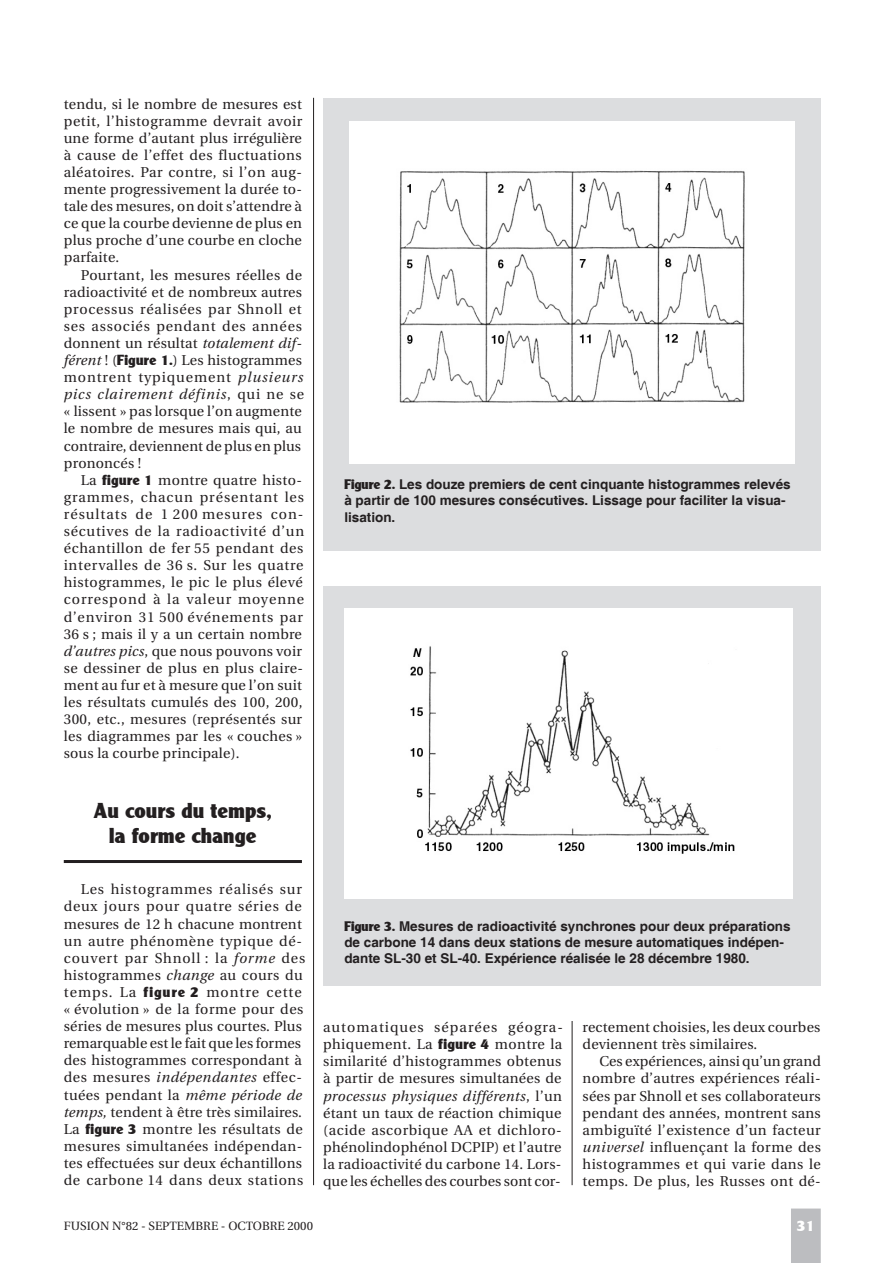
<style>
.page{position:relative;width:893px;height:1263px;background:#fff}
.page>*{position:absolute;margin:0;border:0;box-sizing:border-box;transform-origin:0 0}
.t1{font:21px/25.2px "Clear Black DB Normal";letter-spacing:.015em;color:#231f20;text-align:center}
.t2{font:15px "Clear Black DB Normal";color:#fff}
.t3{font:14.25px/17.1px "Utopia";letter-spacing:.025em;color:#231f20}
.t4{font:700 13.5px/16.2px "Helvetica";color:#231f20}
.t5{font:12px "Utopia";color:#231f20}
.s1{font-style:italic}
.s2{font-family:"Clear Black DB Normal"}
.s3{font-family:"Clear Black DB Normal";font-weight:400}
</style>
<div class="page">
<hr style="left:313px;top:98px;width:1px;height:1087px;background:#231f20">
<hr style="left:572px;top:98px;width:1px;height:1087px;background:#231f20">
<div style="left:791px;top:1208px;width:30px;height:55px;background:#bcbdc0"></div>
<div style="left:527px;top:72px;width:77px;height:948px;background:#fff"></div>
<div style="left:323px;top:586px;width:498px;height:399px;background:#dcdddf"></div>
<div style="left:323px;top:98px;width:498px;height:453px;background:#dcdddf"></div>
<hr style="left:64px;top:860px;width:238px;height:3px;background:#231f20">
<div style="left:349px;top:121px;width:445px;height:342px;background:#fff"></div>
<img style="left:399px;top:170px;width:346px;height:233px">
<div style="left:344px;top:608px;width:449px;height:290px;background:#fff"></div>
<img style="left:410px;top:646px;width:325px;height:208px">
<p class="t3" style="left:64px;top:95px;width:240px;text-align:justify">tendu, si le nombre de mesures est petit, l’histogramme devrait avoir une forme d’autant plus irrégulière à cause de l’effet des fluctuations aléatoires. Par contre, si l’on aug&shy;mente progressivement la durée to&shy;tale des mesures, on doit s’attendre à ce que la courbe devienne de plus en plus proche d’une courbe en cloche parfaite.</p>
<p class="t3" style="left:64px;top:266px;width:242px;text-indent:17px">Pourtant, les mesures réelles de radioactivité et de nombreux autres processus réalisées par Shnoll et ses associés pendant des années donnent un résultat <span class="s1">totalement dif&shy;férent</span> ! (<span class="s2">Figure 1.</span>) Les histogrammes montrent typiquement <span class="s1">plusieurs pics clairement définis</span>, qui ne se « lissent » pas lorsque l’on augmente le nombre de mesures mais qui, au contraire, deviennent de plus en plus prononcés !</p>
<p class="t3" style="left:64px;top:472px;width:242px;text-indent:17px">La <span class="s2">figure 1</span> montre quatre histo&shy;grammes, chacun présentant les résultats de 1 200 mesures con&shy;sécutives de la radioactivité d’un échantillon de fer 55 pendant des intervalles de 36 s. Sur les quatre histogrammes, le pic le plus élevé correspond à la valeur moyenne d’environ 31 500 événements par 36 s ; mais il y a un certain nombre <span class="s1">d’autres pics</span>, que nous pouvons voir se dessiner de plus en plus claire&shy;ment au fur et à mesure que l’on suit les résultats cumulés des 100, 200, 300, etc., mesures (représentés sur les diagrammes par les « couches » sous la courbe principale).</p>
<h1 class="t1" style="left:94px;top:798px;width:179px">Au cours du temps, la forme change</h1>
<p class="t3" style="left:64px;top:881px;width:243px;text-indent:17px">Les histogrammes réalisés sur deux jours pour quatre séries de mesures de 12 h chacune montrent un autre phénomène typique dé&shy;couvert par Shnoll : la <span class="s1">forme</span> des histogrammes <span class="s1">change</span> au cours du temps. La <span class="s2">figure 2</span> montre cette « évolution » de la forme pour des séries de mesures plus courtes. Plus remarquable est le fait que les formes des histogrammes correspondant à des mesures <span class="s1">indépendantes</span> effec&shy;tuées pendant la <span class="s1">même période de temps,</span> tendent à être très similaires.<br>La <span class="s2">figure 3</span> montre les résultats de mesures simultanées indépendan&shy;tes effectuées sur deux échantillons de carbone 14 dans deux stations</p>
<p class="t4" style="left:344px;top:477px;width:448px"><span class="s3">Figure 2.</span> Les douze premiers de cent cinquante histogrammes relevés à partir de 100 mesures consécutives. Lissage pour faciliter la visua&shy;lisation.</p>
<p class="t4" style="left:344px;top:919px;width:448px"><span class="s3">Figure 3.</span> Mesures de radioactivité synchrones pour deux préparations de carbone 14 dans deux stations de mesure automatiques indépen&shy;dante SL-30 et SL-40. Expérience réalisée le 28 décembre 1980.</p>
<p class="t3" style="left:323px;top:1019px;width:241px;text-align:justify">automatiques séparées géogra&shy;phiquement. La <span class="s2">figure 4</span> montre la similarité d’histogrammes obtenus à partir de mesures simultanées de <span class="s1">processus physiques différents</span>, l’un étant un taux de réaction chimique (acide ascorbique AA et dichloro&shy;phénolindophénol DCPIP) et l’autre la radioactivité du carbone 14. Lors&shy;que les échelles des courbes sont cor-</p>
<p class="t3" style="left:583px;top:1019px;width:239px">rectement choisies, les deux courbes deviennent très similaires.</p>
<p class="t3" style="left:583px;top:1053px;width:240px;text-align:justify;text-indent:17px">Ces expériences, ainsi qu’un grand nombre d’autres expériences réali&shy;sées par Shnoll et ses collaborateurs pendant des années, montrent sans ambiguïté l’existence d’un facteur <span class="s1">universel</span> influençant la forme des histogrammes et qui varie dans le temps. De plus, les Russes ont dé-</p>
<p class="t5" style="left:64px;top:1219px;width:251px">FUSION N°82 - SEPTEMBRE - OCTOBRE 2000</p>
<p class="t2" style="left:797px;top:1217px;width:19px">31</p>
</div>
